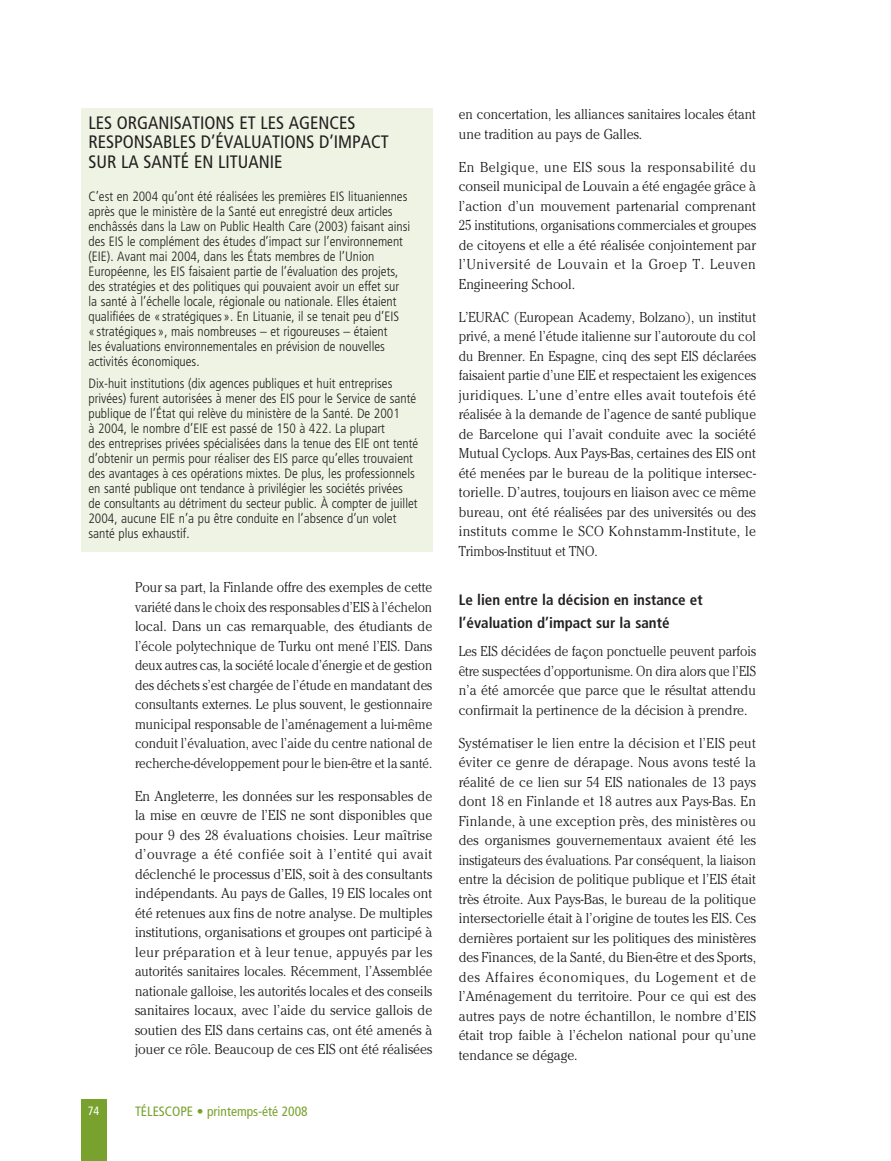
<style>
.page{position:relative;width:891px;height:1161px;background:#fff}
.page>*{position:absolute;margin:0;border:0;box-sizing:border-box;transform-origin:0 0}
.t1{font:condensed 18px/19.5px "Frutiger";color:#231f20}
.t2{font:700 condensed 15px/22.5px "Frutiger";color:#231f20}
.t3{font:300 14.25px/19.5px "Cheltenham";color:#231f20;text-align:justify;scale:.95 1}
.t4{font:300 14.25px/19.5px "Cheltenham";color:#231f20;scale:.92 1}
.t5{font:300 14.25px/19.5px "Cheltenham";color:#231f20;text-align:justify;scale:.93 1}
.t6{font:300 14.25px/19.5px "Cheltenham";color:#231f20;text-align:justify;scale:.91 1}
.t7{font:300 condensed 13.5px/15px "Frutiger";color:#231f20}
.t8{font:condensed 13.5px "Frutiger";color:#78a22d}
.t9{font:condensed 12px "Frutiger";color:#fff}
</style>
<div class="page">
<div style="left:81px;top:1099px;width:25px;height:62px;background:#78a22d"></div>
<div style="left:81px;top:108px;width:352px;height:443px;background:#eef3e3"></div>
<p class="t1" style="left:88px;top:114px;width:302px">LES ORGANISATIONS ET LES AGENCES<br>RESPONSABLES D’ÉVALUATIONS D’IMPACT<br>SUR LA SANTÉ EN LITUANIE</p>
<p class="t7" style="left:88px;top:190px;width:323px">C’est en 2004 qu’ont été réalisées les premières EIS lituaniennes après que le ministère de la Santé eut enregistré deux articles enchâssés dans la Law on Public Health Care (2003) faisant ainsi des EIS le complément des études d’impact sur l’environnement (EIE). Avant mai 2004, dans les États membres de l’Union Européenne, les EIS faisaient partie de l’évaluation des projets, des stratégies et des politiques qui pouvaient avoir un effet sur la santé à l’échelle locale, régionale ou nationale. Elles étaient qualifiées de « stratégiques ». En Lituanie, il se tenait peu d’EIS<br>« stratégiques », mais nombreuses – et rigoureuses – étaient<br>les évaluations environnementales en prévision de nouvelles activités économiques.</p>
<p class="t7" style="left:88px;top:377px;width:331px">Dix-huit institutions (dix agences publiques et huit entreprises privées) furent autorisées à mener des EIS pour le Service de santé publique de l’État qui relève du ministère de la Santé. De 2001<br>à 2004, le nombre d’EIE est passé de 150 à 422. La plupart<br>des entreprises privées spécialisées dans la tenue des EIE ont tenté d’obtenir un permis pour réaliser des EIS parce qu’elles trouvaient des avantages à ces opérations mixtes. De plus, les professionnels en santé publique ont tendance à privilégier les sociétés privées<br>de consultants au détriment du secteur public. À compter de juillet 2004, aucune EIE n’a pu être conduite en l’absence d’un volet santé plus exhaustif.</p>
<p class="t5" style="left:135px;top:579px;width:321px">Pour sa part, la Finlande offre des exemples de cette variété dans le choix des responsables d’EIS à l’échelon local. Dans un cas remarquable, des étudiants de l’école polytechnique de Turku ont mené l’EIS. Dans deux autres cas, la société locale d’énergie et de gestion des déchets s’est chargée de l’étude en mandatant des consultants externes. Le plus souvent, le gestionnaire municipal responsable de l’aménagement a lui-même conduit l’évaluation, avec l’aide du centre national de recherche-développement pour le bien-être et la santé.</p>
<p class="t3" style="left:135px;top:787px;width:314px">En Angleterre, les données sur les responsables de la mise en œuvre de l’EIS ne sont disponibles que pour 9 des 28 évaluations choisies. Leur maîtrise d’ouvrage a été confiée soit à l’entité qui avait déclenché le processus d’EIS, soit à des consultants indépendants. Au pays de Galles, 19 EIS locales ont été retenues aux fins de notre analyse. De multiples institutions, organisations et groupes ont participé à leur préparation et à leur tenue, appuyés par les autorités sanitaires locales. Récemment, l’Assemblée nationale galloise, les autorités locales et des conseils sanitaires locaux, avec l’aide du service gallois de soutien des EIS dans certains cas, ont été amenés à jouer ce rôle. Beaucoup de ces EIS ont été réalisées</p>
<p class="t9" style="left:88px;top:1106px;width:13px">74</p>
<p class="t8" style="left:135px;top:1106px;width:174px">TÉLESCOPE • printemps-été 2008</p>
<p class="t4" style="left:459px;top:106px;width:325px">en concertation, les alliances sanitaires locales étant une tradition au pays de Galles.</p>
<p class="t3" style="left:459px;top:158px;width:314px">En Belgique, une EIS sous la responsabilité du conseil municipal de Louvain a été engagée grâce à l’action d’un mouvement partenarial comprenant 25 institutions, organisations commerciales et groupes de citoyens et elle a été réalisée conjointement par l’Université de Louvain et la Groep T. Leuven Engineering School.</p>
<p class="t4" style="left:459px;top:308px;width:325px;text-align:justify">L’EURAC (European Academy, Bolzano), un institut privé, a mené l’étude italienne sur l’autoroute du col du Brenner. En Espagne, cinq des sept EIS déclarées faisaient partie d’une EIE et respectaient les exigences juridiques. L’une d’entre elles avait toutefois été réalisée à la demande de l’agence de santé publique de Barcelone qui l’avait conduite avec la société Mutual Cyclops. Aux Pays-Bas, certaines des EIS ont été menées par le bureau de la politique intersec&shy;torielle. D’autres, toujours en liaison avec ce même bureau, ont été réalisées par des universités ou des instituts comme le SCO Kohnstamm-Institute, le Trimbos-Instituut et TNO.</p>
<p class="t2" style="left:459px;top:590px;width:245px">Le lien entre la décision en instance et l’évaluation d’impact sur la santé</p>
<p class="t6" style="left:459px;top:643px;width:328px">Les EIS décidées de façon ponctuelle peuvent parfois être suspectées d’opportunisme. On dira alors que l’EIS n’a été amorcée que parce que le résultat attendu confirmait la pertinence de la décision à prendre.</p>
<p class="t3" style="left:459px;top:734px;width:314px">Systématiser le lien entre la décision et l’EIS peut éviter ce genre de dérapage. Nous avons testé la réalité de ce lien sur 54 EIS nationales de 13 pays dont 18 en Finlande et 18 autres aux Pays-Bas. En Finlande, à une exception près, des ministères ou des organismes gouvernementaux avaient été les instigateurs des évaluations. Par conséquent, la liaison entre la décision de politique publique et l’EIS était très étroite. Aux Pays-Bas, le bureau de la politique intersectorielle était à l’origine de toutes les EIS. Ces dernières portaient sur les politiques des ministères des Finances, de la Santé, du Bien-être et des Sports, des Affaires économiques, du Logement et de l’Aménagement du territoire. Pour ce qui est des autres pays de notre échantillon, le nombre d’EIS était trop faible à l’échelon national pour qu’une tendance se dégage.</p>
</div>
